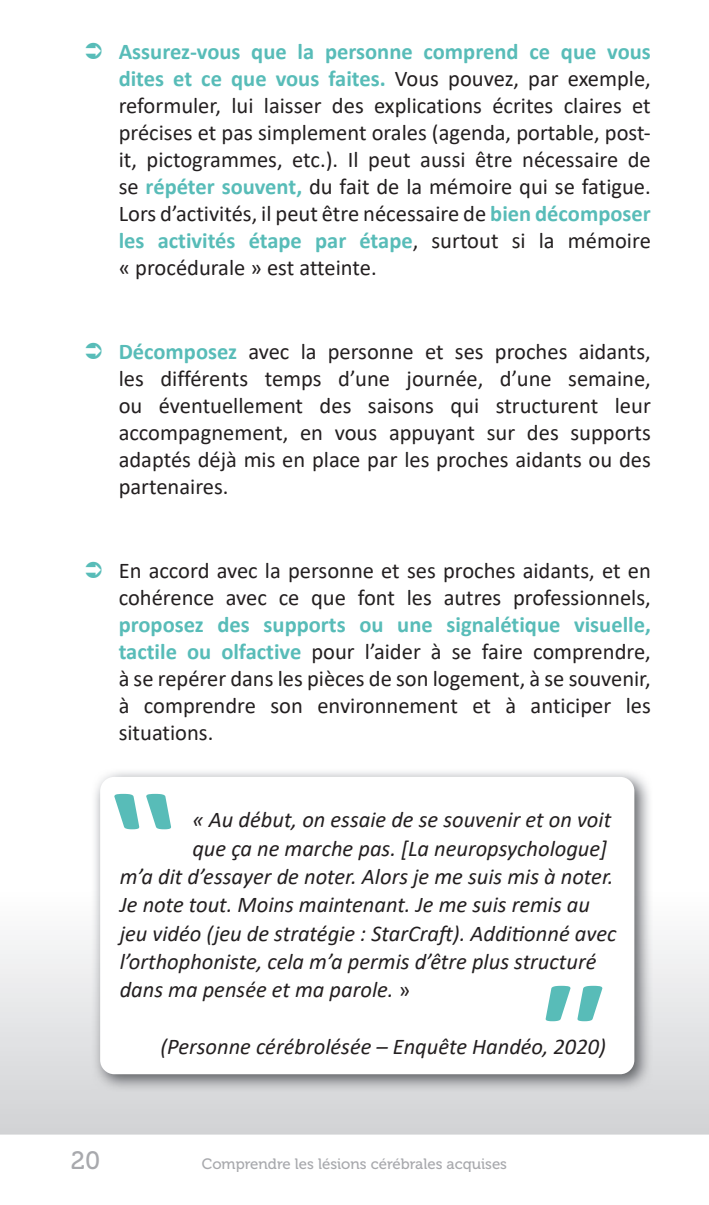
<style>
.page{position:relative;width:709px;height:1205px;background:#fff}
.page>*{position:absolute;margin:0;border:0;box-sizing:border-box;transform-origin:0 0}
.t1{font:25px "Museo 500";color:#a8a9ad}
.t2{font:22.5px/27px "Calibri";color:#231f20;text-align:justify}
.t3{font:italic 22.5px "Calibri";color:#231f20}
.t4{font:15px "Museo 500";color:#a8a9ad}
.s1{font-weight:700;color:#58bcb8}
.s2{font-style:normal}
</style>
<div class="page">
<svg style="left:0;top:930px;width:709px;height:204px;background:#dddddf"></svg>
<img style="left:92px;top:772px;width:560px;height:320px">
<div style="left:100px;top:777px;width:534px;height:297px;background:#fff;border-radius:14px"></div>
<svg style="left:545px;top:986px;width:57px;height:35px"></svg>
<svg style="left:114px;top:794px;width:57px;height:35px"></svg>
<p class="t2" style="left:119px;top:38px;width:533px"><span class="s1">Assurez-vous que la personne comprend ce que vous dites et ce que vous faites.</span> Vous pouvez, par exemple, reformuler, lui laisser des explications écrites claires et précises et pas simplement orales (agenda, portable, post&shy;it, pictogrammes, etc.). Il peut aussi être nécessaire de se <span class="s1">répéter souvent,</span> du fait de la mémoire qui se fatigue.<br>Lors d’activités, il peut être nécessaire de <span class="s1">bien décomposer les activités étape par étape</span>, surtout si la mémoire « procédurale » est atteinte.</p>
<p class="t2" style="left:119px;top:338px;width:533px"><span class="s1">Décomposez</span> avec la personne et ses proches aidants, les différents temps d’une journée, d’une semaine, ou éventuellement des saisons qui structurent leur accompagnement, en vous appuyant sur des supports adaptés déjà mis en place par les proches aidants ou des partenaires.</p>
<p class="t2" style="left:119px;top:556px;width:533px">En accord avec la personne et ses proches aidants, et en cohérence avec ce que font les autres professionnels,</p>
<p class="t2" style="left:119px;top:610px;width:533px"><span class="s1">proposez des supports ou une signalétique visuelle, tactile ou olfactive</span> pour l’aider à se faire comprendre, à se repérer dans les pièces de son logement, à se souvenir, à comprendre son environnement et à anticiper les situations.</p>
<p class="t3" style="left:192px;top:804px;width:420px">« Au début, on essaie de se souvenir et on voit</p>
<p class="t3" style="left:192px;top:832px;width:416px">que ça ne marche pas. [La neuropsychologue]</p>
<p class="t3" style="left:120px;top:861px;width:495px">m’a dit d’essayer de noter. Alors je me suis mis à noter.</p>
<p class="t3" style="left:120px;top:889px;width:472px">Je note tout. Moins maintenant. Je me suis remis au</p>
<p class="t3" style="left:120px;top:917px;width:498px">jeu vidéo (jeu de stratégie : StarCraft). Additionné avec</p>
<p class="t3" style="left:120px;top:946px;width:478px">l’orthophoniste, cela m’a permis d’être plus structuré</p>
<p class="t3" style="left:120px;top:974px;width:292px">dans ma pensée et ma parole. <span class="s2">»</span></p>
<p class="t3" style="left:160px;top:1031px;width:447px">(Personne cérébrolésée – Enquête Handéo, 2020)</p>
<p class="t1" style="left:71px;top:1147px;width:31px">20</p>
<p class="t4" style="left:202px;top:1155px;width:307px">Comprendre les lésions cérébrales acquises</p>
</div>
